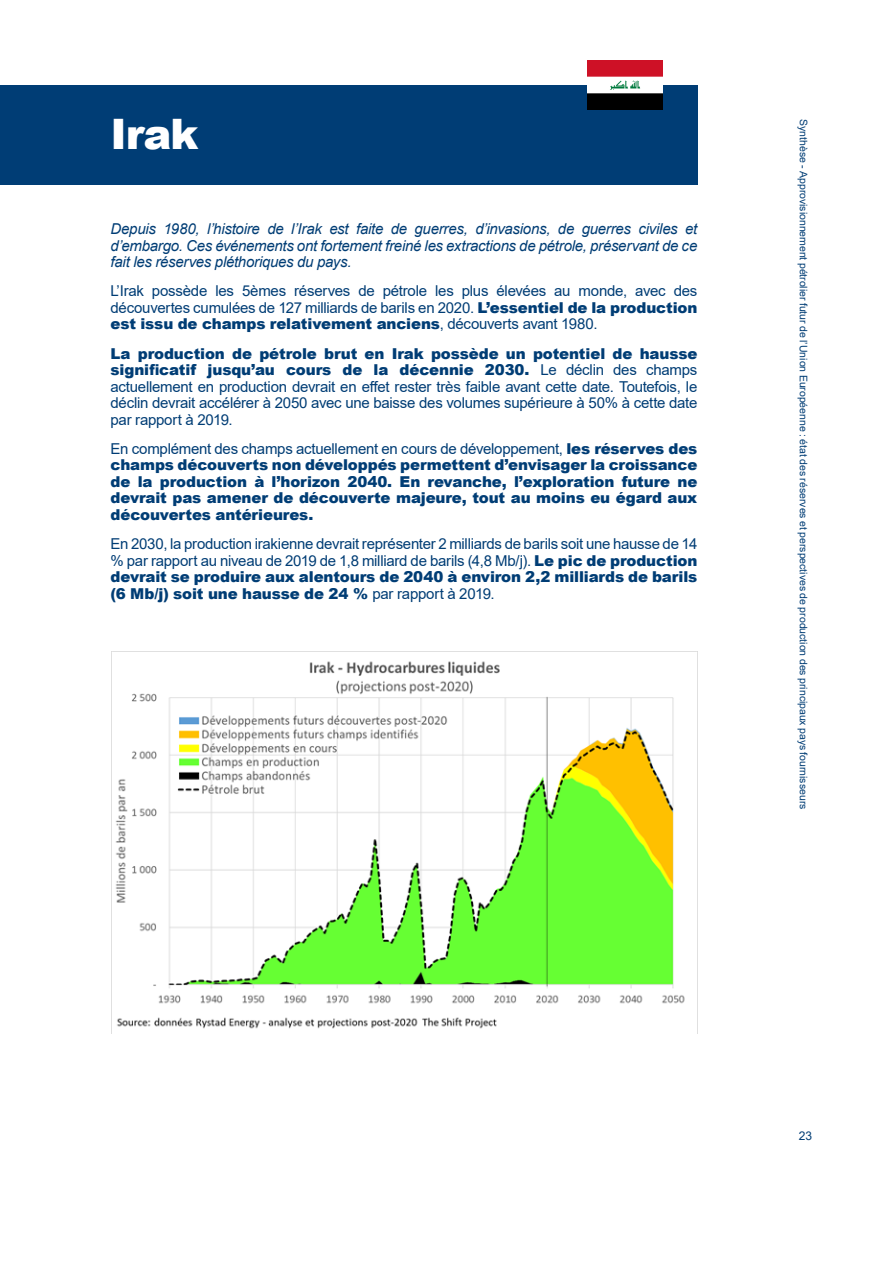
<style>
.page{position:relative;width:893px;height:1263px;background:#fff}
.page>*{position:absolute;margin:0;border:0;box-sizing:border-box;transform-origin:0 0}
.Chapitres{font:900 42px "Arial";color:#fff}
.Chapitres-2{font:15px/16.5px "Arial";letter-spacing:-.02em;color:#003d75;text-align:justify}
.Chapitres-3{font:900 15px/16.5px "Arial";letter-spacing:-.01em;color:#003d75;text-align:justify}
.Chapitres-4{font:italic 15px/16.5px "Arial";letter-spacing:-.02em;color:#003d75;text-align:justify}
.t1{font:12px "Arial";color:#003d75}
.t2{font:10.5px "Arial";letter-spacing:-.005em;color:#003d75}
.s1{font-weight:900}
.s2{font-weight:400}
</style>
<div class="page">
<div style="left:0;top:85px;width:697px;height:100px;background:#003d75"></div>
<img style="left:588px;top:60px;width:74px;height:50px">
<img style="left:111px;top:651px;width:586px;height:383px">
<p class="Chapitres" style="left:111px;top:104px;width:90px">Irak</p>
<p class="Chapitres-4" style="left:111px;top:221px;width:588px">Depuis 1980, l’histoire de l’Irak est faite de guerres, d’invasions, de guerres civiles et d’embargo. Ces événements ont fortement freiné les extractions de pétrole, préservant de ce fait les réserves pléthoriques du pays.</p>
<p class="Chapitres-2" style="left:111px;top:283px;width:588px">L’Irak possède les 5èmes réserves de pétrole les plus élevées au monde, avec des découvertes cumulées de 127 milliards de barils en 2020. <span class="s1">L’essentiel de la production est issu de champs relativement anciens</span>, découverts avant 1980.</p>
<p class="Chapitres-2" style="left:111px;top:345px;width:588px"><span class="s1">La production de pétrole brut en Irak possède un potentiel de hausse significatif jusqu’au cours de la décennie 2030.</span> Le déclin des champs actuellement en production devrait en effet rester très faible avant cette date. Toutefois, le déclin devrait accélérer à 2050 avec une baisse des volumes supérieure à 50% à cette date par rapport à 2019.</p>
<p class="Chapitres-3" style="left:111px;top:440px;width:588px"><span class="s2">En complément des champs actuellement en cours de développement,</span> les réserves des champs découverts non développés permettent d’envisager la croissance de la production à l’horizon 2040. En revanche, l’exploration future ne devrait pas amener de découverte majeure, tout au moins eu égard aux découvertes antérieures.</p>
<p class="Chapitres-2" style="left:111px;top:536px;width:588px">En 2030, la production irakienne devrait représenter 2 milliards de barils soit une hausse de 14 % par rapport au niveau de 2019 de 1,8 milliard de barils (4,8 Mb/j). <span class="s1">Le pic de production devrait se produire aux alentours de 2040 à environ 2,2 milliards de barils (6 Mb/j) soit une hausse de 24 %</span> par rapport à 2019.</p>
<p class="t2" style="left:811px;top:119px;width:692px;rotate:90deg">Synthèse - Approvisionnement pétrolier futur de l’Union Européenne : état des réserves et perspectives de production des principaux pays fournisseurs</p>
<p class="t1" style="left:799px;top:1127px;width:15px">23</p>
</div>
